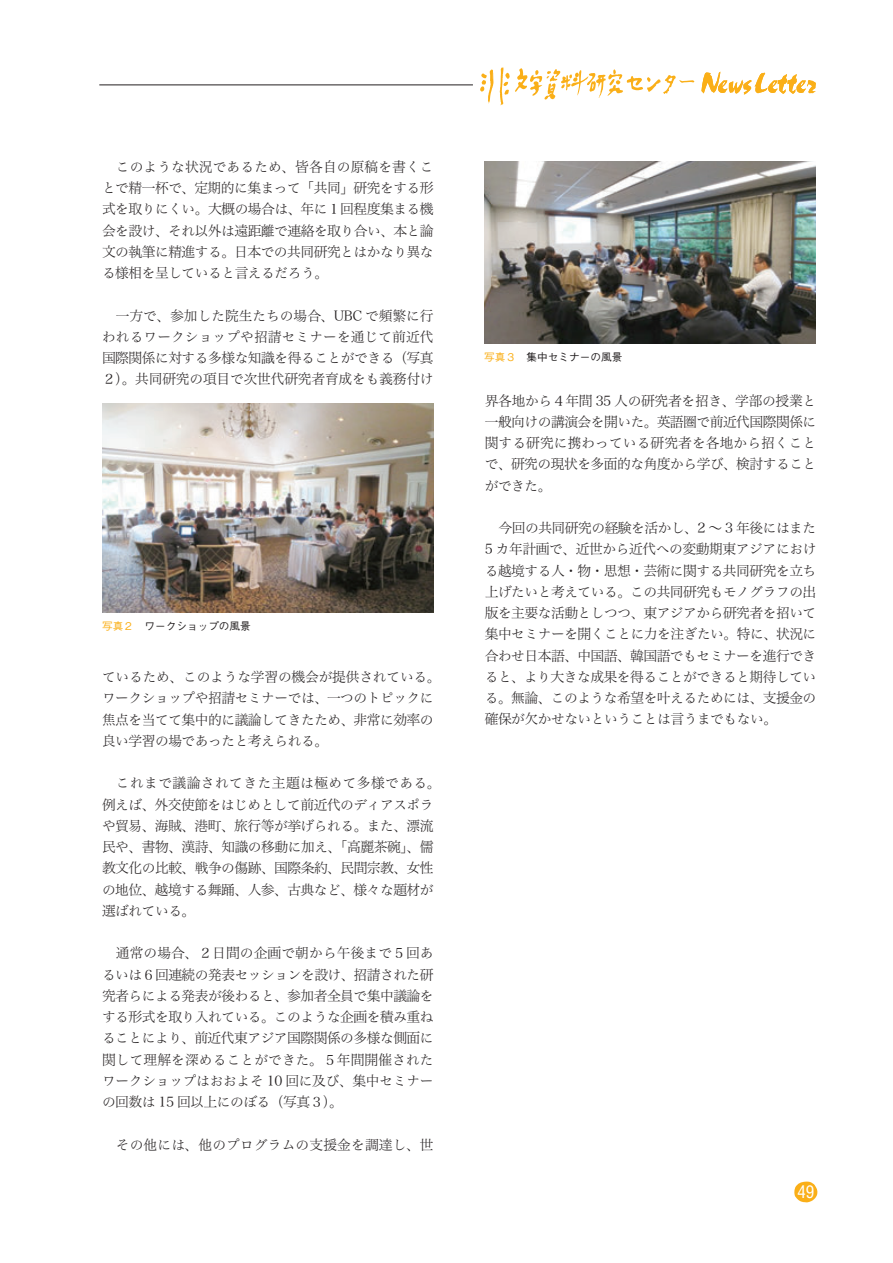
<style>
.page{position:relative;width:893px;height:1263px;background:#fff}
.page>*{position:absolute;margin:0;border:0;box-sizing:border-box;transform-origin:0 0}
.t1{font:condensed 16.95px "Helvetica";color:#fff}
.t2{font:13.8px/21.3px "Hira Min Pro W2";letter-spacing:-.04em;color:#231f20;text-align:justify}
.t3{font:13.8px "Hira Min Pro W2";letter-spacing:.005em;color:#231f20}
.t4{font:500 10.65px "Gothic BBB Pr 6";color:#231f20}
.s1{color:#faaf18}
</style>
<div class="page">
<svg style="left:794px;top:1181px;width:23px;height:21px"></svg>
<hr style="left:99px;top:85px;width:374px;height:1px;background:#231f20">
<svg style="left:480px;top:69px;width:13px;height:35px"></svg>
<svg style="left:701px;top:72px;width:115px;height:22px"></svg>
<svg style="left:500px;top:67px;width:195px;height:38px"></svg>
<img style="left:102px;top:404px;width:332px;height:208px">
<img style="left:484px;top:161px;width:332px;height:183px">
<p class="t2" style="left:102px;top:155px;width:333px;text-indent:14px">このような状況であるため、皆各自の原稿を書くことで精一杯で、定期的に集まって「共同」研究をする形式を取りにくい。大概の場合は、年に１回程度集まる機会を設け、それ以外は遠距離で連絡を取り合い、本と論文の執筆に精進する。日本での共同研究とはかなり異なる様相を呈していると言えるだろう。</p>
<p class="t2" style="left:102px;top:304px;width:333px;text-indent:14px">一方で、参加した院生たちの場合、UBC で頻繁に行われるワークショップや招請セミナーを通じて前近代国際関係に対する多様な知識を得ることができる（写真２）。共同研究の項目で次世代研究者育成をも義務付け</p>
<p class="t4" style="left:102px;top:618px;width:150px"><span class="s1">写真２</span>　ワークショップの風景</p>
<p class="t2" style="left:102px;top:665px;width:340px;text-align:left">ているため、このような学習の機会が提供されている。ワークショップや招請セミナーでは、一つのトピックに焦点を当てて集中的に議論してきたため、非常に効率の良い学習の場であったと考えられる。</p>
<p class="t2" style="left:102px;top:771px;width:340px;text-align:left;text-indent:14px">これまで議論されてきた主題は極めて多様である。例えば、外交使節をはじめとして前近代のディアスポラや貿易、海賊、港町、旅行等が挙げられる。また、漂流民や、書物、漢詩、知識の移動に加え、「高麗茶碗」、儒教文化の比較、戦争の傷跡、国際条約、民間宗教、女性の地位、越境する舞踊、人参、古典など、様々な題材が選ばれている。</p>
<p class="t2" style="left:102px;top:941px;width:333px;text-indent:14px">通常の場合、２日間の企画で朝から午後まで５回あるいは６回連続の発表セッションを設け、招請された研究者らによる発表が後わると、参加者全員で集中議論をする形式を取り入れている。このような企画を積み重ねることにより、前近代東アジア国際関係の多様な側面に関して理解を深めることができた。５年間開催されたワークショップはおおよそ 10 回に及び、集中セミナーの回数は 15 回以上にのぼる（写真３）。</p>
<p class="t3" style="left:116px;top:1133px;width:319px">その他には、他のプログラムの支援金を調達し、世</p>
<p class="t4" style="left:484px;top:349px;width:140px"><span class="s1">写真３</span>　集中セミナーの風景</p>
<p class="t2" style="left:485px;top:388px;width:333px">界各地から４年間 35 人の研究者を招き、学部の授業と一般向けの講演会を開いた。英語圏で前近代国際関係に関する研究に携わっている研究者を各地から招くことで、研究の現状を多面的な角度から学び、検討することができた。</p>
<p class="t2" style="left:485px;top:516px;width:333px;text-indent:14px">今回の共同研究の経験を活かし、2 ～ 3 年後にはまた5 カ年計画で、近世から近代への変動期東アジアにおける越境する人・物・思想・芸術に関する共同研究を立ち上げたいと考えている。この共同研究もモノグラフの出版を主要な活動としつつ、東アジアから研究者を招いて集中セミナーを開くことに力を注ぎたい。特に、状況に合わせ日本語、中国語、韓国語でもセミナーを進行できると、より大きな成果を得ることができると期待している。無論、このような希望を叶えるためには、支援金の確保が欠かせないということは言うまでもない。</p>
<p class="t1" style="left:797px;top:1181px;width:19px">49</p>
</div>
